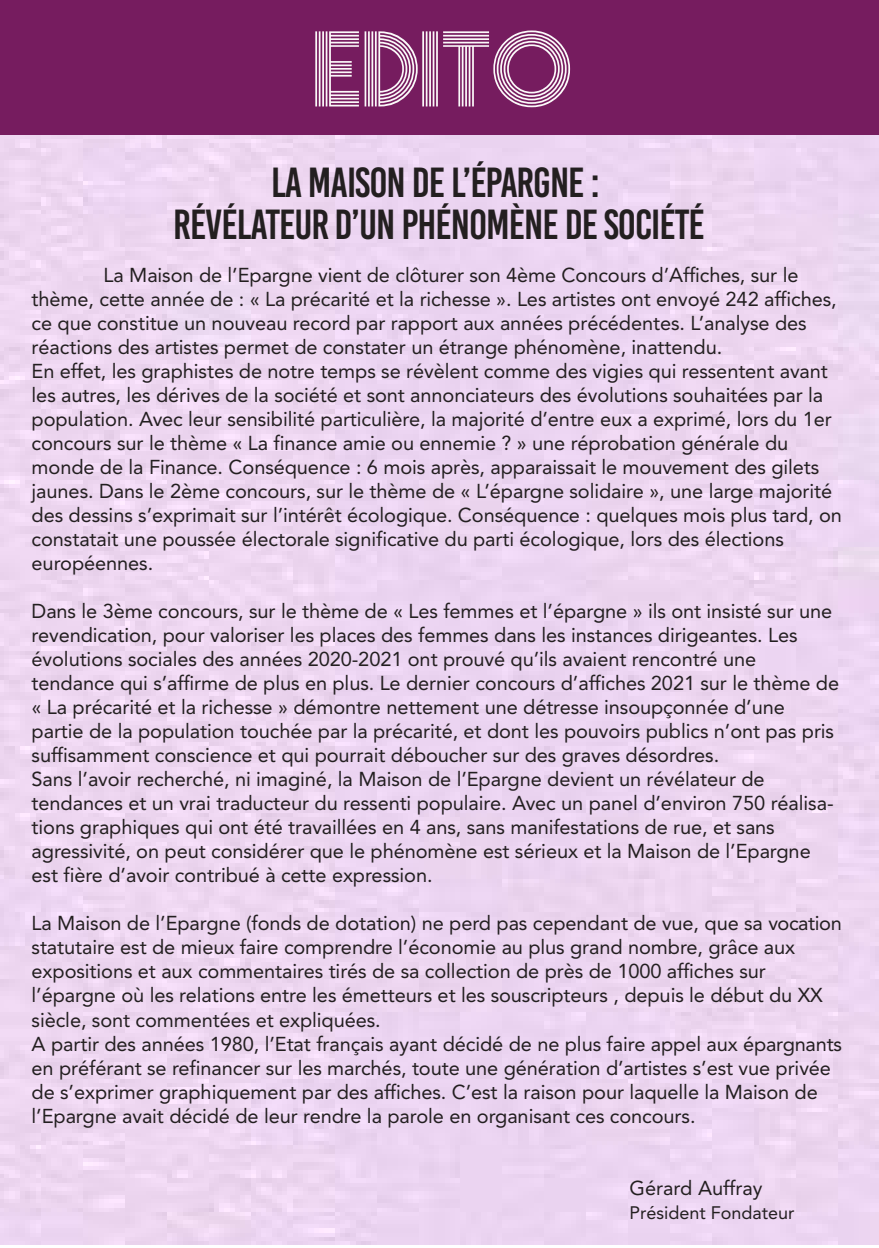
<style>
.page{position:relative;width:879px;height:1248px;background:#fff}
.page>*{position:absolute;margin:0;border:0;box-sizing:border-box;transform-origin:0 0}
.t1{font:96px "Prisma";color:#fbf9f9}
.t2{font:42px/42px "Bebas Kai";letter-spacing:-.025em;color:#231f20;text-align:center}
.t3{font:20px/24px "Avenir";letter-spacing:-.005em;color:#231f20}
.t4{font:18px "Avenir";color:#231f20}
</style>
<div class="page">
<div style="left:0;top:134px;width:879px;height:1110px;background:#ecd6f1"></div>
<div style="left:0;top:0;width:879px;height:134px;background:#761c5f"></div>
<h1 class="t1" style="left:309px;top:-2px;width:261px">Edito</h1>
<h2 class="t2" style="left:173px;top:162px;width:533px">LA MAISON DE L’ÉPARGNE :<br>RÉVÉLATEUR D’UN PHÉNOMÈNE DE SOCIÉTÉ</h2>
<p class="t3" style="left:32px;top:263px;width:812px;text-indent:72px">La Maison de l’Epargne vient de clôturer son 4ème Concours d’Affiches, sur le thème, cette année de : « La précarité et la richesse ». Les artistes ont envoyé 242 affiches, ce que constitue un nouveau record par rapport aux années précédentes. L’analyse des réactions des artistes permet de constater un étrange phénomène, inattendu.<br>En effet, les graphistes de notre temps se révèlent comme des vigies qui ressentent avant les autres, les dérives de la société et sont annonciateurs des évolutions souhaitées par la population. Avec leur sensibilité particulière, la majorité d’entre eux a exprimé, lors du 1er concours sur le thème « La finance amie ou ennemie ? » une réprobation générale du monde de la Finance. Conséquence : 6 mois après, apparaissait le mouvement des gilets jaunes. Dans le 2ème concours, sur le thème de « L’épargne solidaire », une large majorité des dessins s’exprimait sur l’intérêt écologique. Conséquence : quelques mois plus tard, on constatait une poussée électorale significative du parti écologique, lors des élections européennes.</p>
<p class="t3" style="left:32px;top:599px;width:809px">Dans le 3ème concours, sur le thème de « Les femmes et l’épargne » ils ont insisté sur une revendication, pour valoriser les places des femmes dans les instances dirigeantes. Les évolutions sociales des années 2020-2021 ont prouvé qu’ils avaient rencontré une tendance qui s’affirme de plus en plus. Le dernier concours d’affiches 2021 sur le thème de « La précarité et la richesse » démontre nettement une détresse insoupçonnée d’une partie de la population touchée par la précarité, et dont les pouvoirs publics n’ont pas pris suffisamment conscience et qui pourrait déboucher sur des graves désordres.<br>Sans l’avoir recherché, ni imaginé, la Maison de l’Epargne devient un révélateur de tendances et un vrai traducteur du ressenti populaire. Avec un panel d’environ 750 réalisa&shy;tions graphiques qui ont été travaillées en 4 ans, sans manifestations de rue, et sans agressivité, on peut considérer que le phénomène est sérieux et la Maison de l’Epargne est fière d’avoir contribué à cette expression.</p>
<p class="t3" style="left:32px;top:911px;width:812px">La Maison de l’Epargne (fonds de dotation) ne perd pas cependant de vue, que sa vocation statutaire est de mieux faire comprendre l’économie au plus grand nombre, grâce aux expositions et aux commentaires tirés de sa collection de près de 1000 affiches sur l’épargne où les relations entre les émetteurs et les souscripteurs , depuis le début du XX siècle, sont commentées et expliquées.<br>A partir des années 1980, l’Etat français ayant décidé de ne plus faire appel aux épargnants en préférant se refinancer sur les marchés, toute une génération d’artistes s’est vue privée de s’exprimer graphiquement par des affiches. C’est la raison pour laquelle la Maison de l’Epargne avait décidé de leur rendre la parole en organisant ces concours.</p>
<p class="t3" style="left:629px;top:1175px;width:135px">Gérard Auffray</p>
<p class="t4" style="left:629px;top:1201px;width:167px">Président Fondateur</p>
</div>
